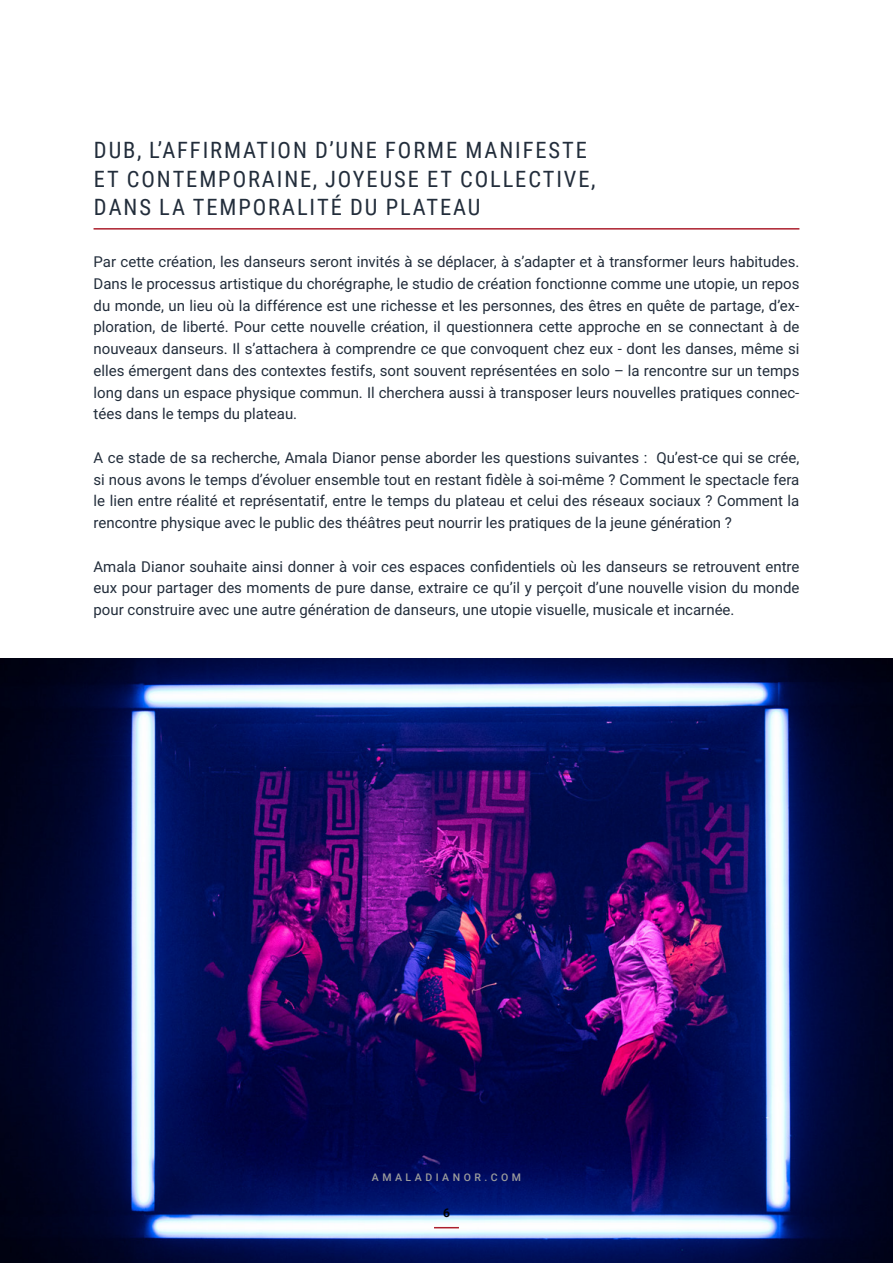
<style>
.page{position:relative;width:893px;height:1263px;background:#fff}
.page>*{position:absolute;margin:0;border:0;box-sizing:border-box;transform-origin:0 0}
.t1{font:22.5px/28.5px "Roboto Condensed";letter-spacing:.085em;color:#222d3b}
.t2{font:15px/21.8px "Roboto";color:#222d3b;text-align:justify}
.t3{font:700 12px "Roboto";color:#000}
.t4{font:500 10.5px "Roboto";letter-spacing:.335em;color:#9d9d9c}
</style>
<div class="page">
<hr style="left:94px;top:228px;width:705px;height:2px;background:#ac1f2d">
<img style="left:0;top:659px;width:893px;height:604px">
<svg style="left:434px;top:1227px;width:25px;height:1px"></svg>
<h1 class="t1" style="left:94px;top:135px;width:503px">DUB, L’AFFIRMATION D’UNE FORME MANIFESTE<br>ET CONTEMPORAINE, JOYEUSE ET COLLECTIVE,<br>DANS LA TEMPORALITÉ DU PLATEAU</h1>
<p class="t2" style="left:94px;top:250px;width:707px">Par cette création, les danseurs seront invités à se déplacer, à s’adapter et à transformer leurs habitudes.<br>Dans le processus artistique du chorégraphe, le studio de création fonctionne comme une utopie, un repos du monde, un lieu où la différence est une richesse et les personnes, des êtres en quête de partage, d’ex&shy;ploration, de liberté. Pour cette nouvelle création, il questionnera cette approche en se connectant à de nouveaux danseurs. Il s’attachera à comprendre ce que convoquent chez eux - dont les danses, même si elles émergent dans des contextes festifs, sont souvent représentées en solo – la rencontre sur un temps long dans un espace physique commun. Il cherchera aussi à transposer leurs nouvelles pratiques connec&shy;tées dans le temps du plateau.</p>
<p class="t2" style="left:94px;top:446px;width:707px">A ce stade de sa recherche, Amala Dianor pense aborder les questions suivantes : Qu’est-ce qui se crée, si nous avons le temps d’évoluer ensemble tout en restant fidèle à soi-même ? Comment le spectacle fera le lien entre réalité et représentatif, entre le temps du plateau et celui des réseaux sociaux ? Comment la rencontre physique avec le public des théâtres peut nourrir les pratiques de la jeune génération ?</p>
<p class="t2" style="left:94px;top:555px;width:707px">Amala Dianor souhaite ainsi donner à voir ces espaces confidentiels où les danseurs se retrouvent entre eux pour partager des moments de pure danse, extraire ce qu’il y perçoit d’une nouvelle vision du monde pour construire avec une autre génération de danseurs, une utopie visuelle, musicale et incarnée.</p>
<p class="t4" style="left:372px;top:1169px;width:151px">AMALADIANOR.COM</p>
<p class="t3" style="left:443px;top:1204px;width:8px">6</p>
</div>
